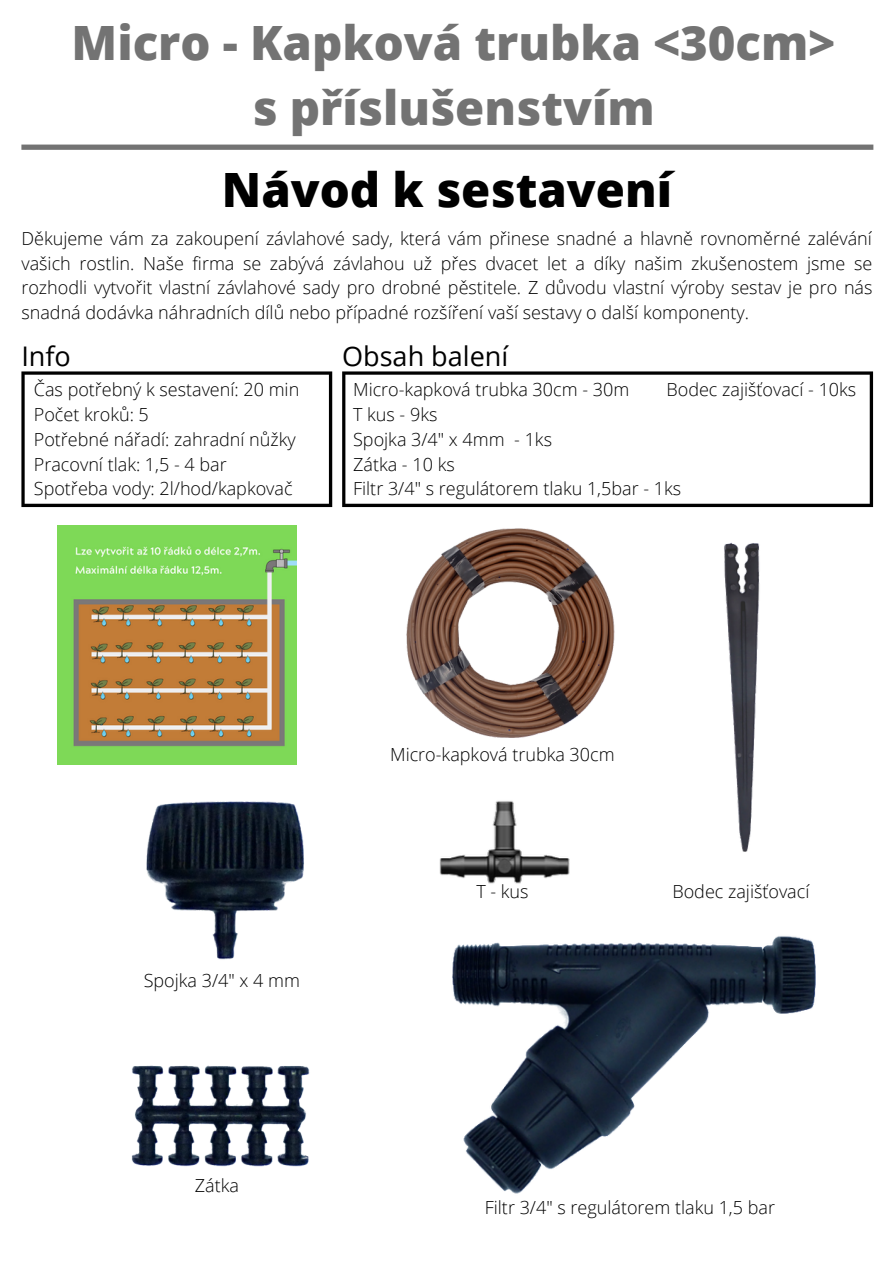
<style>
.page{position:relative;width:894px;height:1264px;background:#fff}
.page>*{position:absolute;margin:0;border:0;box-sizing:border-box;transform-origin:0 0}
.t1{font:800 47.25px/65.2px "Open Sans";color:#737373;text-align:center}
.t2{font:800 47.25px "Open Sans";color:#000}
.t3{font:27px "Open Sans";color:#000}
.t4{font:300 18px/24.8px "Open Sans";color:#000}
</style>
<div class="page">
<svg style="left:21px;top:371px;width:311px;height:136px"></svg>
<svg style="left:21px;top:144px;width:852px;height:6px;background:#838383"></svg>
<svg style="left:342px;top:371px;width:530px;height:136px"></svg>
<img style="left:58px;top:526px;width:238px;height:238px">
<img style="left:452px;top:936px;width:364px;height:258px">
<img style="left:439px;top:801px;width:131px;height:83px">
<img style="left:146px;top:801px;width:158px;height:159px">
<img style="left:131px;top:1065px;width:179px;height:102px">
<img style="left:406px;top:528px;width:209px;height:210px">
<img style="left:724px;top:542px;width:36px;height:310px">
<h1 class="t1" style="left:72px;top:9px;width:764px">Micro - Kapková trubka &lt;30cm&gt; s příslušenstvím</h1>
<h1 class="t2" style="left:222px;top:157px;width:451px">Návod k sestavení</h1>
<p class="t4" style="left:21px;top:225px;width:852px;text-align:justify">Děkujeme vám za zakoupení závlahové sady, která vám přinese snadné a hlavně rovnoměrné zalévání vašich rostlin. Naše firma se zabývá závlahou už přes dvacet let a díky našim zkušenostem jsme se rozhodli vytvořit vlastní závlahové sady pro drobné pěstitele. Z důvodu vlastní výroby sestav je pro nás snadná dodávka náhradních dílů nebo případné rozšíření vaší sestavy o další komponenty.</p>
<h2 class="t3" style="left:21px;top:337px;width:51px">Info</h2>
<h2 class="t3" style="left:342px;top:337px;width:167px">Obsah balení</h2>
<p class="t4" style="left:353px;top:377px;width:329px">Micro-kapková trubka 30cm - 30m<br>T kus - 9ks<br>Spojka 3/4" x 4mm - 1ks<br>Zátka - 10 ks<br>Filtr 3/4" s regulátorem tlaku 1,5bar - 1ks</p>
<p class="t4" style="left:34px;top:377px;width:267px">Čas potřebný k sestavení: 20 min<br>Počet kroků: 5<br>Potřebné nářadí: zahradní nůžky<br>Pracovní tlak: 1,5 - 4 bar<br>Spotřeba vody: 2l/hod/kapkovač</p>
<p class="t4" style="left:666px;top:377px;width:191px">Bodec zajišťovací - 10ks</p>
<p class="t4" style="left:144px;top:967px;width:158px">Spojka 3/4" x 4 mm</p>
<p class="t4" style="left:195px;top:1173px;width:46px">Zátka</p>
<p class="t4" style="left:390px;top:741px;width:226px">Micro-kapková trubka 30cm</p>
<p class="t4" style="left:476px;top:878px;width:54px">T - kus</p>
<p class="t4" style="left:672px;top:878px;width:138px">Bodec zajišťovací</p>
<p class="t4" style="left:484px;top:1194px;width:291px">Filtr 3/4" s regulátorem tlaku 1,5 bar</p>
</div>
